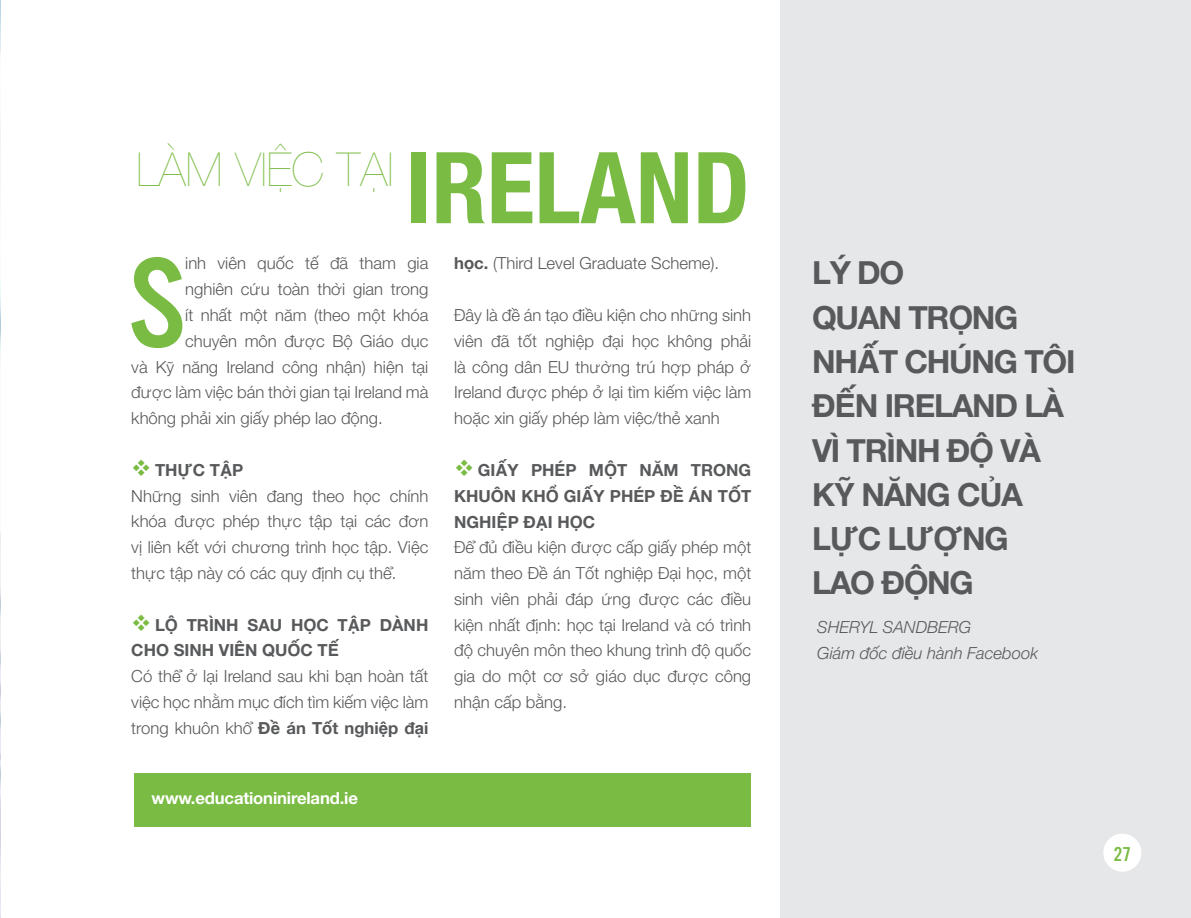
<style>
.page{position:relative;width:1191px;height:918px;background:#fff}
.page>*{position:absolute;margin:0;border:0;box-sizing:border-box;transform-origin:0 0}
.t1{font:132.65px "UTM Alter Gothic";color:#7abb43}
.t2{font:700 condensed 99.23px "Helvetica Neue";color:#7abb43}
.t3{font:200 46.9px "Helvetica Neue";color:#7abb43}
.t4{font:700 31.85px/44.3px "Helvetica Neue";letter-spacing:-.04em;color:#58595b}
.t5{font:20.82px "UTM Alter Gothic";color:#7abb43}
.t6{font:300 16.62px/25.7px "Helvetica Neue";color:#58595b;text-align:justify}
.t7{font:700 16.62px "Helvetica Neue";color:#58595b}
.t8{font:italic 300 16.62px/25.7px "Helvetica Neue";color:#58595b}
.t9{font:700 16.62px "Helvetica Neue";letter-spacing:-.01em;color:#fff}
.s1{color:#7abb43}
.s2{font-weight:700}
</style>
<div class="page">
<img style="left:0;top:0;width:1px;height:918px">
<div style="left:134px;top:773px;width:617px;height:54px;background:#7abb43"></div>
<div style="left:780px;top:0;width:411px;height:918px;background:#e6e7e8"></div>
<div style="left:1103px;top:833px;width:38px;height:38px;background:#fff;border-radius:50%"></div>
<h3 class="t3" style="left:136px;top:133px;width:258px">LÀM VIỆC TẠI</h3>
<h2 class="t2" style="left:406px;top:105px;width:79px">IRELAND</h2>
<h1 class="t1" style="left:129px;top:214px;width:58px">S</h1>
<p class="t6" style="left:185px;top:250px;width:245px">inh viên quốc tế đã tham gia</p>
<p class="t6" style="left:185px;top:275px;width:245px">nghiên cứu toàn thời gian trong</p>
<p class="t6" style="left:185px;top:301px;width:245px">ít nhất một năm (theo một khóa</p>
<p class="t6" style="left:185px;top:327px;width:245px">chuyên môn được Bộ Giáo dục</p>
<p class="t6" style="left:131px;top:353px;width:298px">và Kỹ năng Ireland công nhận) hiện tại</p>
<p class="t6" style="left:131px;top:379px;width:298px">được làm việc bán thời gian tại Ireland mà</p>
<p class="t6" style="left:131px;top:404px;width:253px">không phải xin giấy phép lao động.</p>
<p class="t6" style="left:131px;top:456px;width:298px;text-align:left"><span class="s1">❖</span><span class="s2">TH ỰC TẬP<br></span>Những sinh viên đang theo học chính khóa được phép thực tập tại các đơn vị liên kết với chương trình học tập. Việc thực tập này có các quy định cụ thể.</p>
<p class="t7" style="left:131px;top:611px;width:229px"><span class="s1">❖</span> LỘ TRÌNH SAU HỌC TẬP</p>
<p class="t7" style="left:380px;top:611px;width:48px">DÀNH</p>
<p class="t7" style="left:131px;top:637px;width:145px">CHO SI NH VIÊN QUỐ</p>
<p class="t7" style="left:300px;top:637px;width:38px">C TẾ</p>
<p class="t6" style="left:131px;top:662px;width:298px">Có thể ở lại Ireland sau khi bạn hoàn tất việc học nhằm mục đích tìm kiếm việc làm trong khuôn khổ <span class="s2">ĐỀ ÁN TỐT NGHIỆP ĐẠI</span></p>
<p class="t9" style="left:152px;top:785px;width:208px">WWW.EDUCATIONINIRELAND.IE</p>
<p class="t6" style="left:454px;top:250px;width:266px"><span class="s2">HỌC.</span> (Third Level Graduate Scheme).</p>
<p class="t6" style="left:454px;top:301px;width:298px">Đây là đề án tạo điều kiện cho những sinh viên đã tốt nghiệp đại học không phải là công dân EU thường trú hợp pháp ở Ireland được phép ở lại tìm kiếm việc làm hoặc xin giấy phép làm việc/thẻ xanh</p>
<p class="t7" style="left:454px;top:457px;width:47px"><span class="s1">❖</span>GIẤY</p>
<p class="t7" style="left:531px;top:457px;width:219px">PH ÉP MỘT NĂM TRONG</p>
<p class="t7" style="left:454px;top:483px;width:13px">KHUÔ</p>
<p class="t7" style="left:504px;top:483px;width:31px">N KHỔ</p>
<p class="t7" style="left:564px;top:483px;width:23px">GIẤY</p>
<p class="t7" style="left:610px;top:483px;width:143px">PH ÉP ĐỀ ÁN TỐT</p>
<p class="t7" style="left:454px;top:508px;width:24px">NGHIỆP</p>
<p class="t7" style="left:523px;top:508px;width:73px">ĐẠI HỌC</p>
<p class="t6" style="left:454px;top:533px;width:298px">Để đủ điều kiện được cấp giấy phép một năm theo Đề án Tốt nghiệp Đại học, một sinh viên phải đáp ứng được các điều kiện nhất định: học tại Ireland và có trình độ chuyên môn theo khung trình độ quốc gia do một cơ sở giáo dục được công nhận cấp bằng.</p>
<h3 class="t4" style="left:812px;top:252px;width:253px">LÝ DO<br>QUAN TRỌNG<br>NHẤT CHÚNG TÔI<br>ĐẾN IRELAND LÀ<br>VÌ TRÌNH ĐỘ VÀ<br>KỸ NĂNG CỦA<br>LỰC LƯỢNG<br>LAO ĐỘNG</h3>
<p class="t8" style="left:817px;top:613px;width:222px">Sheryl Sandberg<br>Giám đốc điều hành Facebook</p>
<p class="t5" style="left:1113px;top:840px;width:19px">27</p>
</div>
